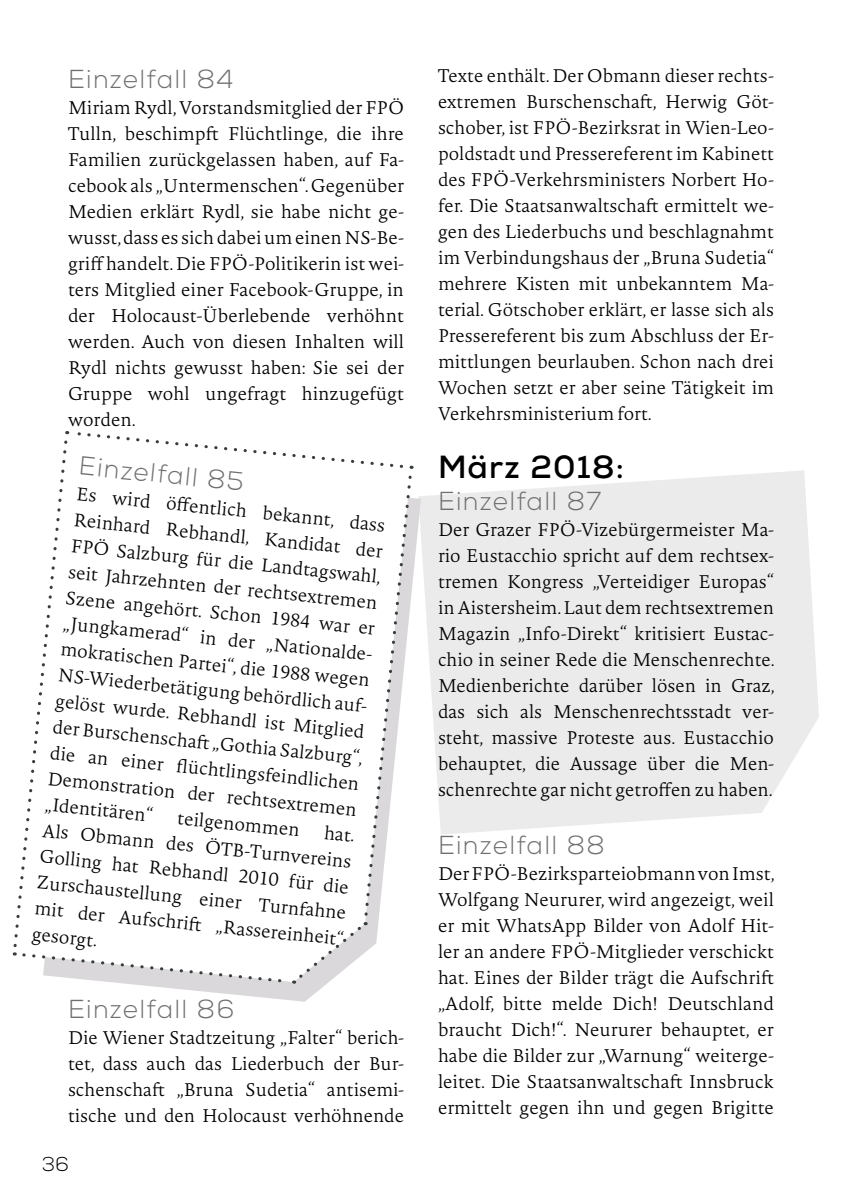
<style>
.page{position:relative;width:842px;height:1191px;background:#fff}
.page>*{position:absolute;margin:0;border:0;box-sizing:border-box;transform-origin:0 0}
.t1{font:700 32px "Nexa";letter-spacing:.04em;color:#000}
.t2{font:300 26px "Nexa";letter-spacing:.05em;color:#706f6f}
.t3{font:300 20px "Nexa";color:#000}
.t4{font:200 18px/26px "Novel Pro";color:#000;text-align:justify}
</style>
<div class="page">
<svg style="left:421px;top:470px;width:398px;height:364px;background:#eeedee"></svg>
<svg style="left:141px;top:496px;width:280px;height:505px"></svg>
<svg style="left:12px;top:431px;width:402px;height:554px"></svg>
<h2 class="t2" style="left:68px;top:63px;width:167px">Einzelfall 84</h2>
<p class="t4" style="left:68px;top:94px;width:337px">Miriam Rydl, Vorstandsmitglied der FPÖ Tulln, beschimpft Flüchtlinge, die ihre Familien zurückgelassen haben, auf Fa&shy;cebook als „Untermenschen“. Gegenüber Medien erklärt Rydl, sie habe nicht ge&shy;wusst, dass es sich dabei um einen NS-Be&shy;griff handelt. Die FPÖ-Politikerin ist wei&shy;ters Mitglied einer Facebook-Gruppe, in der Holocaust-Überlebende verhöhnt werden. Auch von diesen Inhalten will Rydl nichts gewusst haben: Sie sei der Gruppe wohl ungefragt hinzugefügt worden.</p>
<h2 class="t2" style="left:81px;top:450px;width:167px;rotate:6deg">Einzelfall 85</h2>
<p class="t4" style="left:78px;top:480px;width:314px;rotate:6deg">Es wird öff entlich bekannt, dass Reinhard Rebhandl, Kandidat der FPÖ Salzburg für die Landtagswahl, seit Jahrzehnten der rechtsextremen Szene angehört. Schon 1984 war er „Jungkamerad“ in der „Nationalde&shy;mokratischen Partei“, die 1988 wegen NS-Wiederbetätigung behördlich auf&shy;gelöst wurde. Rebhandl ist Mitglied der Burschenschaft „Gothia Salzburg“, die an einer fl üchtlingsfeindlichen Demonstration der rechtsextremen „Identitären“</p>
<p class="t4" style="left:179px;top:804px;width:124px;rotate:6deg">teilgenommen</p>
<p class="t4" style="left:47px;top:789px;width:313px;text-indent:281px;rotate:6deg">hat.<br>Als Obmann des ÖTB-Turnvereins Golling hat Rebhandl 2010 für die Zurschaustellung einer Turnfahne mit der Aufschrift „Rassereinheit“ gesorgt.</p>
<h2 class="t2" style="left:68px;top:993px;width:168px">Einzelfall 86</h2>
<p class="t4" style="left:68px;top:1024px;width:337px">Die Wiener Stadtzeitung „Falter“ berich&shy;tet, dass auch das Liederbuch der Bur&shy;schenschaft „Bruna Sudetia“ antisemi&shy;tische und den Holocaust verhöhnende</p>
<p class="t3" style="left:42px;top:1151px;width:28px">36</p>
<p class="t4" style="left:438px;top:62px;width:337px">Texte enthält. Der Obmann dieser rechts&shy;extremen Burschenschaft, Herwig Göt&shy;schober, ist FPÖ-Bezirksrat in Wien-Leo&shy;poldstadt und Pressereferent im Kabinett des FPÖ-Verkehrsministers Norbert Ho&shy;fer. Die Staatsanwaltschaft ermittelt we&shy;gen des Liederbuchs und beschlagnahmt im Verbindungshaus der „Bruna Sudetia“ mehrere Kisten mit unbekanntem Ma&shy;terial. Götschober erklärt, er lasse sich als Pressereferent bis zum Abschluss der Er&shy;mittlungen beurlauben. Schon nach drei Wochen setzt er aber seine Tätigkeit im Verkehrsministerium fort.</p>
<h1 class="t1" style="left:438px;top:446px;width:188px">März 2018:</h1>
<h2 class="t2" style="left:438px;top:485px;width:164px">Einzelfall 87</h2>
<p class="t4" style="left:438px;top:516px;width:338px">Der Grazer FPÖ-Vizebürgermeister Ma&shy;rio Eustacchio spricht auf dem rechtsex&shy;tremen Kongress „Verteidiger Europas“ in Aistersheim. Laut dem rechtsextremen Magazin „Info-Direkt“ kritisiert Eustac&shy;chio in seiner Rede die Menschenrechte.<br>Medienberichte darüber lösen in Graz, das sich als Menschenrechtsstadt ver&shy;steht, massive Proteste aus. Eustacchio behauptet, die Aussage über die Men&shy;schenrechte gar nicht getroffen zu haben.</p>
<h2 class="t2" style="left:438px;top:829px;width:168px">Einzelfall 88</h2>
<p class="t4" style="left:438px;top:860px;width:338px">Der FPÖ-Bezirksparteiobmann von Imst, Wolfgang Neururer, wird angezeigt, weil er mit WhatsApp Bilder von Adolf Hit&shy;ler an andere FPÖ-Mitglieder verschickt hat. Eines der Bilder trägt die Aufschrift „Adolf, bitte melde Dich! Deutschland braucht Dich!“. Neururer behauptet, er habe die Bilder zur „Warnung“ weiterge&shy;leitet. Die Staatsanwaltschaft Innsbruck ermittelt gegen ihn und gegen Brigitte</p>
</div>
